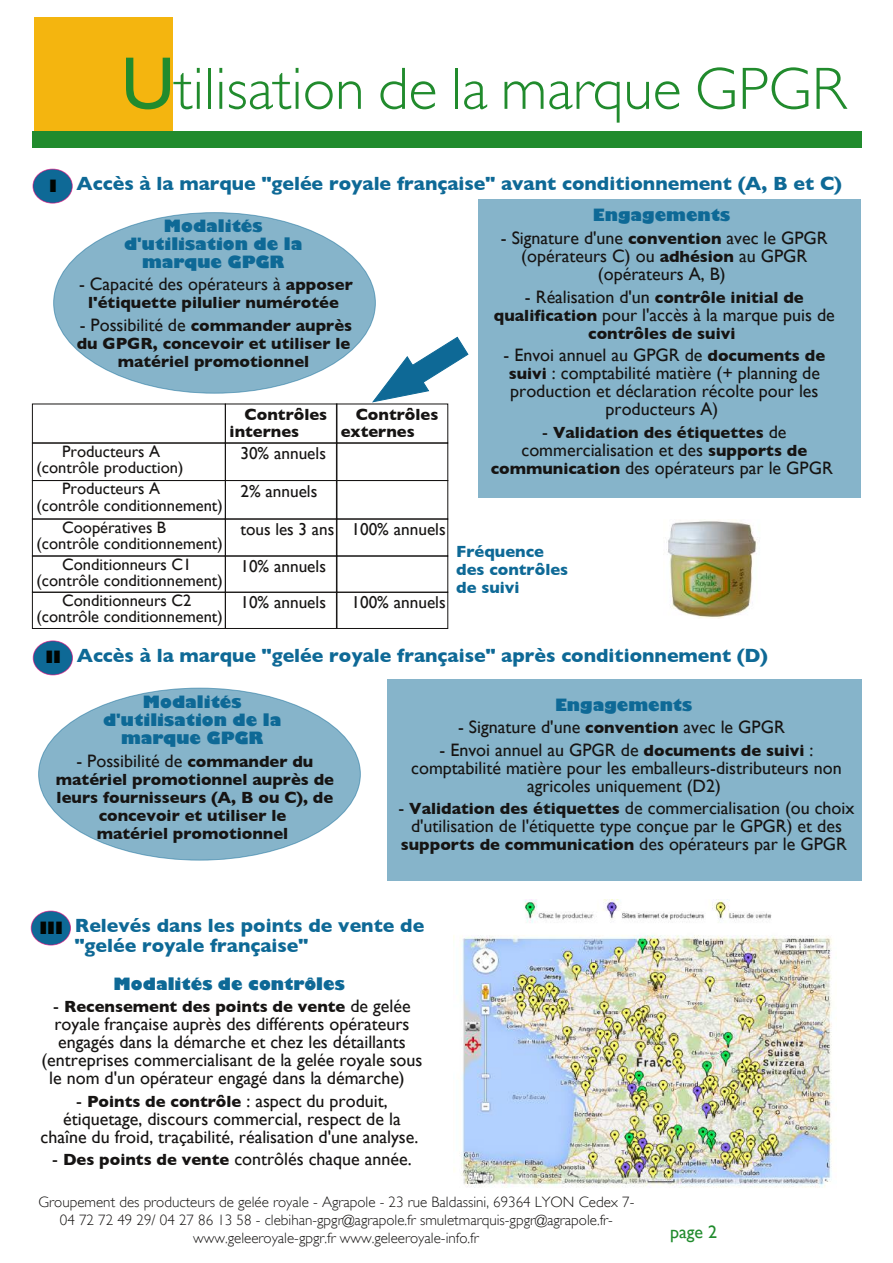
<style>
.page{position:relative;width:893px;height:1263px;background:#fff}
.page>*{position:absolute;margin:0;border:0;box-sizing:border-box;transform-origin:0 0}
.t1{font:300 60px "Gill Sans";color:#218b2d}
.t2{font:700 19.5px/19.5px "Gill Sans";color:#0e6996}
.t3{font:18px/18px "Gill Sans";color:#161413;text-align:center}
.t4{font:18px "Gill Sans";color:#218b2d}
.t5{font:17.25px "Gill Sans";color:#161413}
.t6{font:700 16.5px/18px "Gill Sans";color:#161413;text-align:center}
.t7{font:16.5px/16.5px "Gill Sans";color:#161413;text-align:center}
.t8{font:800 16.5px/18px "Gill Sans";color:#0e6996;text-align:center}
.t9{font:700 16.5px/18px "Gill Sans";color:#0e6996}
.t10{font:800 16.5px "Gill Sans";color:#000501}
.t11{font:300 15px/18px "Gill Sans";color:#161413;text-align:center}
.s1{font-weight:400;font-size:75px}
.s2{font-weight:800;font-size:16.5px;color:#000501}
.s3{font-weight:700;font-size:16.5px}
.s4{font-weight:400;font-size:18px}
</style>
<div class="page">
<div style="left:34px;top:17px;width:138px;height:114px;background:#f4b50f"></div>
<div style="left:33px;top:132px;width:829px;height:16px;background:#218b2d"></div>
<div style="left:387px;top:680px;width:474px;height:201px;background:#86b4ca"></div>
<div style="left:479px;top:199px;width:382px;height:298px;background:#86b4ca"></div>
<img style="left:668px;top:520px;width:90px;height:99px">
<svg style="left:362px;top:328px;width:107px;height:91px"></svg>
<div style="left:33px;top:169px;width:39px;height:34px;background:#0e6996;border-radius:50%"></div>
<div style="left:33px;top:169px;width:39px;height:34px;border:1px solid #e20078;border-radius:50%"></div>
<div style="left:54px;top:213px;width:321px;height:180px;background:#86b4ca;border-radius:50%"></div>
<div style="left:32px;top:404px;width:193px;height:39px;border:1px solid #161413"></div>
<div style="left:225px;top:404px;width:112px;height:39px;border:1px solid #161413"></div>
<div style="left:336px;top:404px;width:112px;height:39px;border:1px solid #161413"></div>
<div style="left:32px;top:443px;width:193px;height:37px;border:1px solid #161413"></div>
<div style="left:225px;top:443px;width:112px;height:37px;border:1px solid #161413"></div>
<div style="left:336px;top:443px;width:112px;height:37px;border:1px solid #161413"></div>
<div style="left:32px;top:480px;width:193px;height:39px;border:1px solid #161413"></div>
<div style="left:225px;top:480px;width:112px;height:39px;border:1px solid #161413"></div>
<div style="left:336px;top:480px;width:112px;height:39px;border:1px solid #161413"></div>
<div style="left:32px;top:519px;width:193px;height:37px;border:1px solid #161413"></div>
<div style="left:225px;top:519px;width:112px;height:37px;border:1px solid #161413"></div>
<div style="left:336px;top:519px;width:112px;height:37px;border:1px solid #161413"></div>
<div style="left:32px;top:556px;width:193px;height:36px;border:1px solid #161413"></div>
<div style="left:225px;top:556px;width:112px;height:36px;border:1px solid #161413"></div>
<div style="left:336px;top:556px;width:112px;height:36px;border:1px solid #161413"></div>
<div style="left:32px;top:592px;width:193px;height:36px;border:1px solid #161413"></div>
<div style="left:225px;top:592px;width:112px;height:36px;border:1px solid #161413"></div>
<div style="left:336px;top:592px;width:112px;height:36px;border:1px solid #161413"></div>
<div style="left:33px;top:641px;width:40px;height:34px;background:#0e6996;border-radius:50%"></div>
<div style="left:33px;top:641px;width:40px;height:34px;border:1px solid #e20078;border-radius:50%"></div>
<div style="left:39px;top:688px;width:321px;height:172px;background:#86b4ca;border-radius:50%"></div>
<div style="left:31px;top:911px;width:40px;height:34px;background:#0e6996;border-radius:50%"></div>
<div style="left:31px;top:911px;width:40px;height:34px;border:1px solid #e20078;border-radius:50%"></div>
<img style="left:453px;top:899px;width:380px;height:289px">
<h1 class="t1" style="left:121px;top:55px;width:726px"><span class="s1">U</span>tilisation de la marque GPGR</h1>
<p class="t2" style="left:49px;top:174px;width:794px"><span class="s2">I</span> Accès à la marque "gelée royale française" avant conditionnement (A, B et C)</p>
<p class="t8" style="left:124px;top:217px;width:180px">Modalités d'utilisation de la marque GPGR</p>
<p class="t3" style="left:79px;top:275px;width:275px">- Capacité des opérateurs à <span class="s3">apposer</span></p>
<p class="t6" style="left:88px;top:294px;width:252px">l'étiquette pilulier numérotée</p>
<p class="t6" style="left:77px;top:316px;width:277px"><span class="s4">- Possibilité de</span> commander auprès du GPGR, concevoir et utiliser le matériel promotionnel</p>
<p class="t6" style="left:230px;top:406px;width:99px;line-height:16.5px;text-align:left;text-indent:15px">Contrôles internes</p>
<p class="t6" style="left:341px;top:406px;width:99px;line-height:16.5px;text-align:left;text-indent:15px">Contrôles externes</p>
<p class="t7" style="left:37px;top:443px;width:148px">Producteurs A (contrôle production)</p>
<p class="t5" style="left:240px;top:443px;width:87px">30% annuels</p>
<p class="t7" style="left:37px;top:480px;width:188px;text-align:left;text-indent:26px">Producteurs A (contrôle conditionnement)</p>
<p class="t5" style="left:240px;top:481px;width:78px">2% annuels</p>
<p class="t7" style="left:37px;top:519px;width:188px;text-align:left;text-indent:26px">Coopératives B (contrôle conditionnement)</p>
<p class="t5" style="left:240px;top:519px;width:207px">tous les 3 ans 100% annuels</p>
<p class="t7" style="left:37px;top:556px;width:188px">Conditionneurs C1 (contrôle conditionnement)</p>
<p class="t5" style="left:240px;top:556px;width:87px">10% annuels</p>
<p class="t7" style="left:37px;top:592px;width:188px">Conditionneurs C2 (contrôle conditionnement)</p>
<p class="t5" style="left:240px;top:593px;width:87px">10% annuels</p>
<p class="t5" style="left:351px;top:593px;width:96px">100% annuels</p>
<p class="t8" style="left:593px;top:206px;width:139px">Engagements</p>
<p class="t3" style="left:501px;top:229px;width:328px">- Signature d'une <span class="s3">convention</span> avec le GPGR (opérateurs C) ou <span class="s3">adhésion</span> au GPGR (opérateurs A, B)</p>
<p class="t6" style="left:525px;top:288px;width:280px"><span class="s4">- Réalisation d'un</span> contrôle initial de</p>
<p class="t3" style="left:494px;top:305px;width:342px"><span class="s3">qualification</span> pour l'accès à la marque puis de</p>
<p class="t6" style="left:588px;top:324px;width:149px">contrôles de suivi</p>
<p class="t3" style="left:503px;top:346px;width:323px">- Envoi annuel au GPGR de <span class="s3">documents de suivi</span> : comptabilité matière (+ planning de production et déclaration récolte pour les producteurs A)</p>
<p class="t6" style="left:542px;top:423px;width:246px"><span class="s4">-</span> Validation des étiquettes <span class="s4">de</span></p>
<p class="t3" style="left:491px;top:440px;width:344px">commercialisation et des <span class="s3">supports de communication</span> des opérateurs par le GPGR</p>
<p class="t9" style="left:456px;top:543px;width:114px">Fréquence des contrôles de suivi</p>
<p class="t2" style="left:45px;top:646px;width:724px"><span class="s2">II</span> Accès à la marque "gelée royale française" après conditionnement (D)</p>
<p class="t8" style="left:103px;top:693px;width:180px">Modalités d'utilisation de la marque GPGR</p>
<p class="t3" style="left:76px;top:751px;width:238px">- Possibilité de <span class="s3">commander du</span></p>
<p class="t6" style="left:56px;top:770px;width:280px">matériel promotionnel auprès de leurs fournisseurs (A, B ou C), de concevoir et utiliser le<br>matériel promotionnel</p>
<p class="t8" style="left:555px;top:695px;width:139px">Engagements</p>
<p class="t3" style="left:458px;top:718px;width:328px">- Signature d'une <span class="s3">convention</span> avec le GPGR</p>
<p class="t3" style="left:411px;top:740px;width:432px">- Envoi annuel au GPGR de <span class="s3">documents de suivi</span> : comptabilité matière pour les emballeurs-distributeurs non agricoles uniquement (D2)</p>
<p class="t3" style="left:398px;top:799px;width:458px">- <span class="s3">Validation des étiquettes</span> de commercialisation (ou choix d'utilisation de l'étiquette type conçue par le GPGR) et des</p>
<p class="t6" style="left:401px;top:835px;width:448px">supports de communication <span class="s4">des opérateurs par le GPGR</span></p>
<p class="t10" style="left:39px;top:917px;width:25px">III</p>
<p class="t2" style="left:75px;top:916px;width:351px">Relevés dans les points de vente de "gelée royale française"</p>
<p class="t8" style="left:114px;top:974px;width:233px">Modalités de contrôles</p>
<p class="t6" style="left:53px;top:997px;width:359px"><span class="s4">-</span> Recensement des points de vente <span class="s4">de gelée</span></p>
<p class="t3" style="left:41px;top:1015px;width:382px">royale française auprès des différents opérateurs engagés dans la démarche et chez les détaillants (entreprises commercialisant de la gelée royale sous le nom d'un opérateur engagé dans la démarche)</p>
<p class="t3" style="left:41px;top:1091px;width:379px">- <span class="s3">Points de contrôle</span> : aspect du produit, étiquetage, discours commercial, respect de la chaîne du froid, traçabilité, réalisation d'une analyse.</p>
<p class="t3" style="left:52px;top:1150px;width:361px">- <span class="s3">Des points de vente</span> contrôlés chaque année.</p>
<p class="t11" style="left:38px;top:1193px;width:597px">Groupement des producteurs de gelée royale - Agrapole - 23 rue Baldassini, 69364 LYON Cedex 7-<br>04 72 72 49 29/ 04 27 86 13 58 - clebihan-gpgr@agrapole.fr smuletmarquis-gpgr@agrapole.fr&shy;www.geleeroyale-gpgr.fr www.geleeroyale-info.fr</p>
<p class="t4" style="left:670px;top:1222px;width:48px">page 2</p>
</div>
